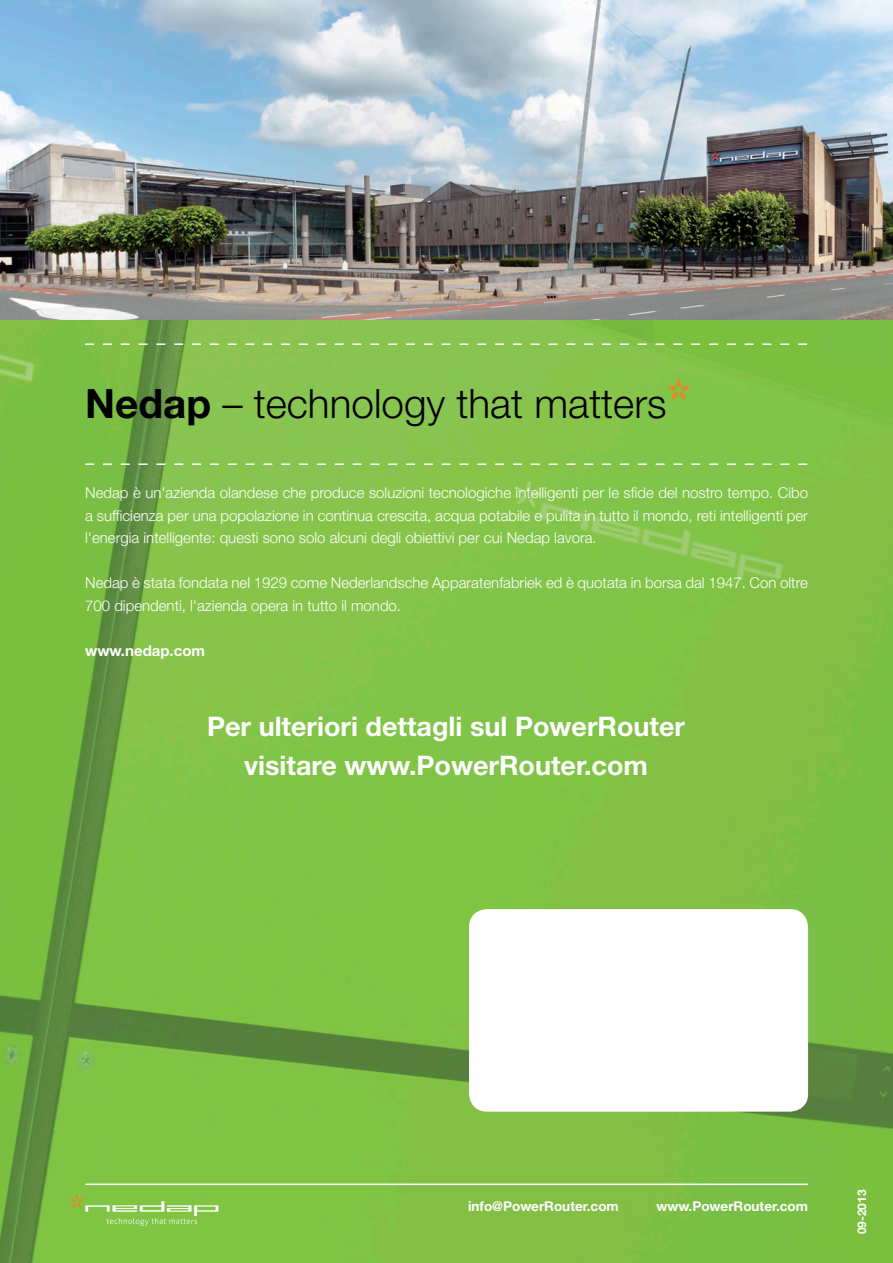
<style>
.page{position:relative;width:893px;height:1263px;background:#fff}
.page>*{position:absolute;margin:0;border:0;box-sizing:border-box;transform-origin:0 0}
.t1{font:300 40.5px "Helvetica Neue LT Std";color:#000}
.t2{font:700 27px/39px "Helvetica Neue LT Std";color:#fff;text-align:center}
.t3{font:300 15px/22.5px "Helvetica Neue LT Std";color:#fff;text-align:justify}
.t4{font:700 15px "Helvetica Neue LT Std";color:#fff}
.t5{font:700 13.5px "Helvetica Neue LT Std";color:#fff}
.t6{font:700 12px "Helvetica Neue LT Std";color:#fff}
.s1{font-weight:700}
</style>
<div class="page">
<img style="left:0;top:319px;width:893px;height:944px">
<svg style="left:70px;top:1194px;width:148px;height:32px"></svg>
<img style="left:0;top:0;width:893px;height:319px">
<svg style="left:668px;top:379px;width:21px;height:20px"></svg>
<svg style="left:85px;top:343px;width:722px;height:2px"></svg>
<svg style="left:85px;top:463px;width:722px;height:2px"></svg>
<hr style="left:85px;top:1183px;width:723px;height:2px;background:#fff">
<div style="left:469px;top:909px;width:339px;height:203px;background:#fff;border-radius:18px"></div>
<p class="t1" style="left:85px;top:379px;width:583px"><span class="s1">Nedap</span> – technology that matters</p>
<p class="t3" style="left:85px;top:481px;width:724px">Nedap è un'azienda olandese che produce soluzioni tecnologiche intelligenti per le sfide del nostro tempo. Cibo a sufficienza per una popolazione in continua crescita, acqua potabile e pulita in tutto il mondo, reti intelligenti per l'energia intelligente: questi sono solo alcuni degli obiettivi per cui Nedap lavora.</p>
<p class="t3" style="left:85px;top:571px;width:724px">Nedap è stata fondata nel 1929 come Nederlandsche Apparatenfabriek ed è quotata in borsa dal 1947. Con oltre<br>700 dipendenti, l'azienda opera in tutto il mondo.</p>
<p class="t4" style="left:85px;top:641px;width:121px">www.nedap.com</p>
<p class="t2" style="left:207px;top:707px;width:479px">Per ulteriori dettagli sul PowerRouter visitare www.PowerRouter.com</p>
<p class="t5" style="left:468px;top:1198px;width:152px">info@PowerRouter.com</p>
<p class="t5" style="left:656px;top:1198px;width:153px">www.PowerRouter.com</p>
<p class="t6" style="left:854px;top:1234px;width:46px;rotate:-90deg">09-2013</p>
</div>
